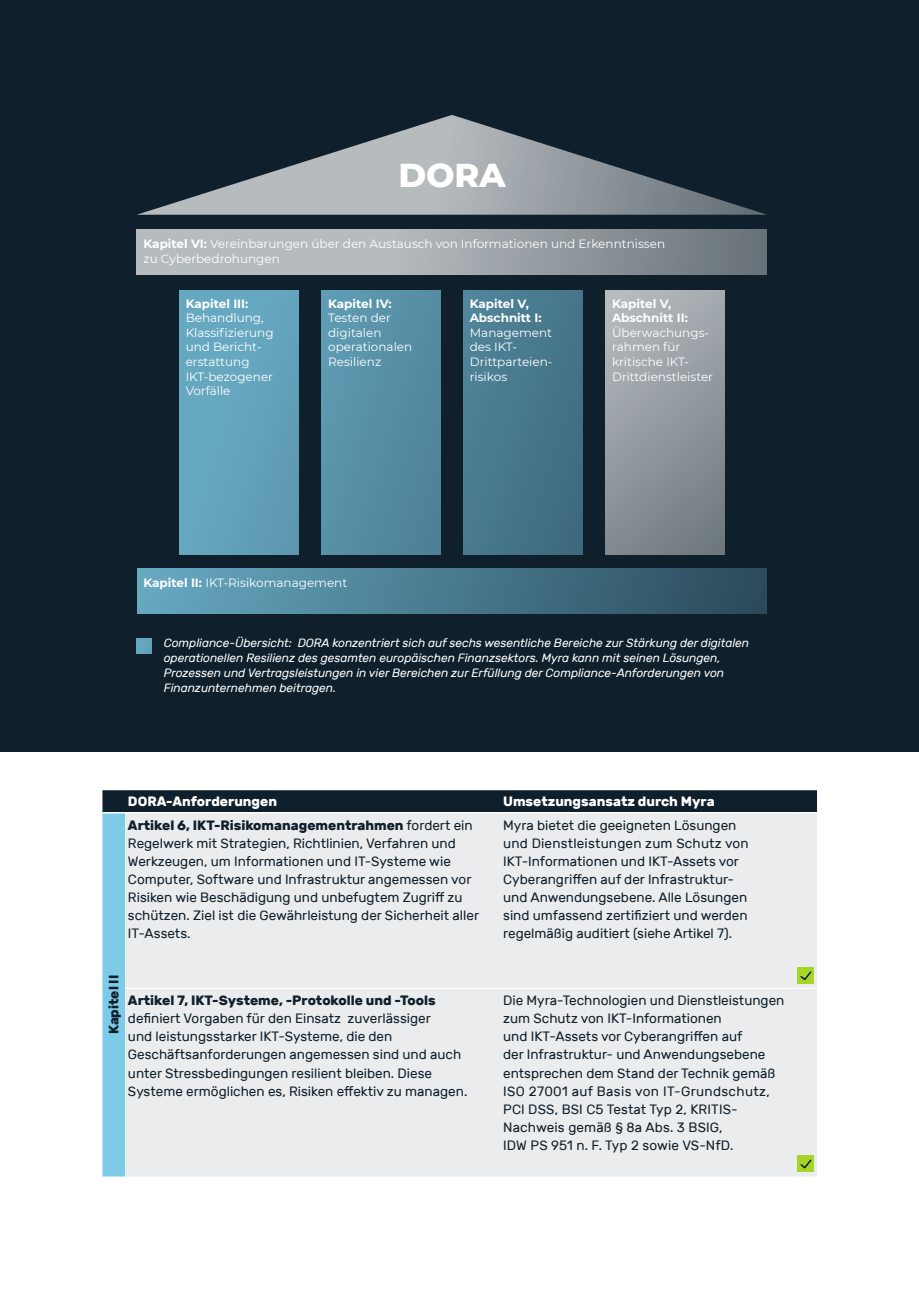
<style>
.page{position:relative;width:919px;height:1289px;background:#fff}
.page>*{position:absolute;margin:0;border:0;box-sizing:border-box;transform-origin:0 0}
._1a_Head{font:800 33.75px "Montserrat";color:#fff}
._4_Body{font:13.5px/18px "Rubik";color:#0f1f2b}
._4_Body_freieZeilen{font:700 13.5px "Rubik";color:#fff}
._4_Body-2{font:700 13.5px "Rubik";color:#0f1f2b}
._4b_Bildunterschrift{font:12px/14.5px "Montserrat";color:#fff}
._4b_Bildunterschrift-2{font:italic 12px/15px "Rubik";letter-spacing:-.005em;color:#fff}
.s1{font-weight:700}
</style>
<div class="page">
<div style="left:0;top:0;width:918px;height:751px;background:#0f1f2b"></div>
<div style="left:137px;top:638px;width:15px;height:15px;background:#66a7bf"></div>
<div style="left:137px;top:569px;width:629px;height:45px;background:linear-gradient(to right,#67a9c2,#2a4a5a)"></div>
<svg style="left:137px;top:115px;width:630px;height:100px"></svg>
<svg style="left:136px;top:230px;width:631px;height:45px;background:#9ea4a9"></svg>
<div style="left:463px;top:290px;width:119px;height:264px;background:linear-gradient(to right,#4d8196,#416e82)"></div>
<div style="left:605px;top:290px;width:119px;height:264px;background:linear-gradient(to bottom,#afb4b8,#778087)"></div>
<div style="left:179px;top:290px;width:120px;height:264px;background:#65a5be"></div>
<div style="left:321px;top:290px;width:119px;height:264px;background:linear-gradient(to right,#5c98af,#50859b)"></div>
<svg style="left:102px;top:790px;width:715px;height:386px;background:#dadfe1"></svg>
<p class="_1a_Head" style="left:398px;top:150px;width:108px">DORA</p>
<p class="_4b_Bildunterschrift" style="left:143px;top:236px;width:523px"><span class="s1">Kapitel VI:</span> Vereinbarungen über den Austausch von Informationen und Erkenntnissen zu Cyberbedrohungen</p>
<p class="_4b_Bildunterschrift" style="left:328px;top:296px;width:86px"><span class="s1">Kapitel IV:<br></span>Testen der digitalen operationalen<br>Resilienz</p>
<p class="_4b_Bildunterschrift" style="left:470px;top:296px;width:84px"><span class="s1">Kapitel V,<br>Abschnitt I:<br></span>Management des IKT-<br>Drittparteien&shy;risikos</p>
<p class="_4b_Bildunterschrift" style="left:612px;top:296px;width:102px"><span class="s1">Kapitel V,<br>Abschnitt II:<br></span>Überwachungs&shy;rahmen für kritische IKT-<br>Drittdienstleister</p>
<p class="_4b_Bildunterschrift" style="left:186px;top:296px;width:89px"><span class="s1">Kapitel III:<br></span>Behandlung,<br>Klassifizierung und Bericht&shy;erstattung<br>IKT-bezogener<br>Vorfälle</p>
<p class="_4b_Bildunterschrift" style="left:143px;top:575px;width:205px"><span class="s1">Kapitel II:</span> IKT-Risikomanagement</p>
<p class="_4b_Bildunterschrift-2" style="left:164px;top:636px;width:586px">Compliance-Übersicht: DORA konzentriert sich auf sechs wesentliche Bereiche zur Stärkung der digitalen operationellen Resilienz des gesamten europäischen Finanzsektors. Myra kann mit seinen Lösungen, Prozessen und Vertragsleistungen in vier Bereichen zur Erfüllung der Compliance-Anforderungen von Finanzunternehmen beitragen.</p>
<p class="_4_Body_freieZeilen" style="left:128px;top:793px;width:151px">DORA-Anforderungen</p>
<p class="_4_Body_freieZeilen" style="left:503px;top:793px;width:213px">Umsetzungsansatz durch Myra</p>
<p class="_4_Body" style="left:128px;top:816px;width:352px"><span class="s1">Artikel 6, IKT-Risikomanagementrahmen</span> fordert ein Regelwerk mit Strategien, Richtlinien, Verfahren und Werkzeugen, um Informationen und IT-Systeme wie Computer, Software und Infrastruktur angemessen vor Risiken wie Beschädigung und unbefugtem Zugriff zu schützen. Ziel ist die Gewährleistung der Sicherheit aller IT-Assets.</p>
<p class="_4_Body" style="left:503px;top:816px;width:247px">Myra bietet die geeigneten Lösungen und Dienstleistungen zum Schutz von IKT-Informationen und IKT-Assets vor Cyberangriffen auf der Infrastruktur&shy;und Anwendungsebene. Alle Lösungen sind umfassend zertifiziert und werden regelmäßig auditiert (siehe Artikel 7).</p>
<p class="_4_Body-2" style="left:106px;top:1034px;width:61px;rotate:-90deg">Kapitel II</p>
<p class="_4_Body" style="left:128px;top:992px;width:341px"><span class="s1">Artikel 7, IKT-Systeme, -Protokolle und -Tools </span>definiert Vorgaben für den Einsatz zuverlässiger<br>und leistungsstarker IKT-Systeme, die den Geschäftsanforderungen angemessen sind und auch unter Stressbedingungen resilient bleiben. Diese Systeme ermöglichen es, Risiken effektiv zu managen.</p>
<p class="_4_Body" style="left:503px;top:992px;width:283px">Die Myra-Technologien und Dienstleistungen zum Schutz von IKT-Informationen<br>und IKT-Assets vor Cyberangriffen auf<br>der Infrastruktur- und Anwendungsebene entsprechen dem Stand der Technik gemäß ISO 27001 auf Basis von IT-Grundschutz, PCI DSS, BSI C5 Testat Typ 2, KRITIS-Nachweis gemäß § 8a Abs. 3 BSIG,<br>IDW PS 951 n. F. Typ 2 sowie VS-NfD.</p>
</div>
